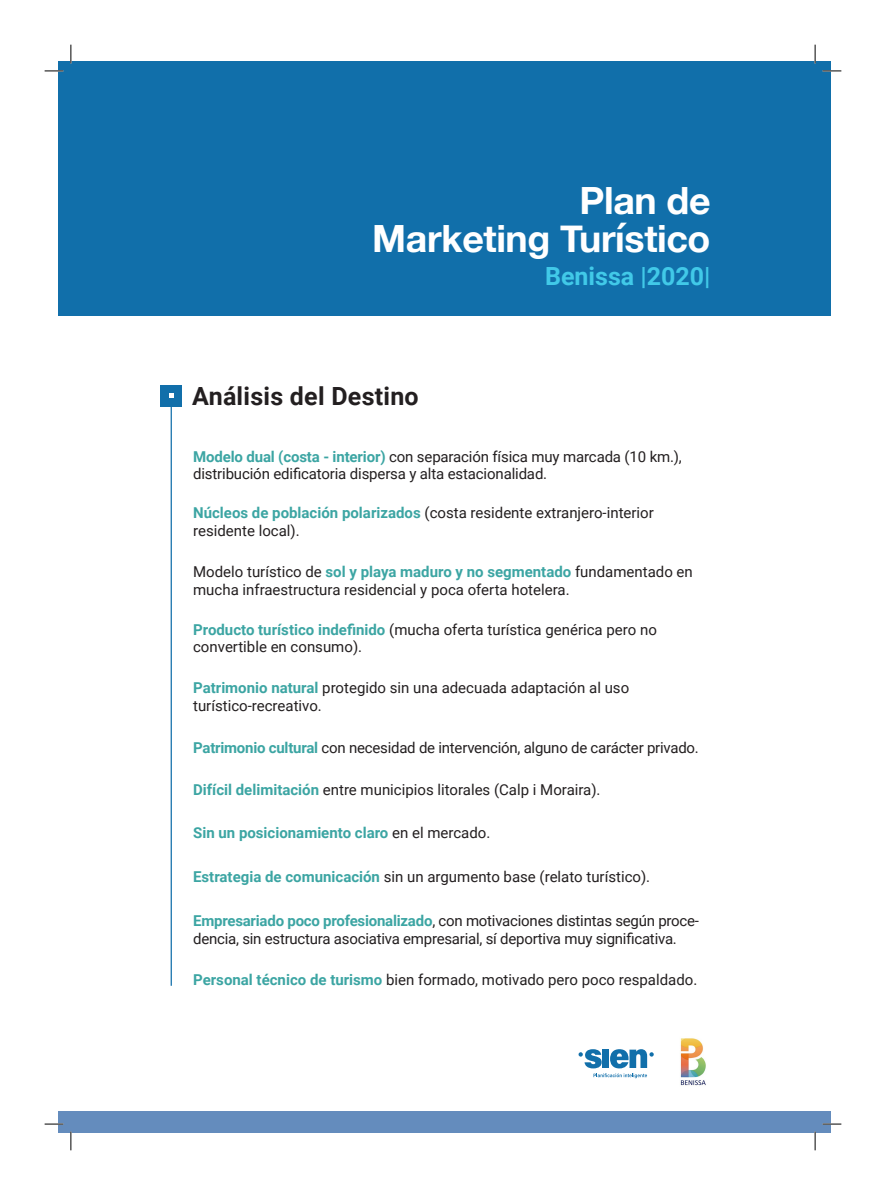
<style>
.page{position:relative;width:886px;height:1195px;background:#fff}
.page>*{position:absolute;margin:0;border:0;box-sizing:border-box;transform-origin:0 0}
.t1{font:700 37.5px "Helvetica Neue";letter-spacing:-.01em;color:#fff}
.t2{font:700 25px "Roboto";letter-spacing:.01em;color:#231f20}
.t3{font:700 25px "Roboto";color:#41c9e8}
.t4{font:15px/17.5px "Roboto";color:#231f20}
.t5{font:700 15px "Roboto";color:#3ca5a3}
.s1{font-weight:700;color:#3ca5a3}
.s2{font-weight:400;color:#231f20}
</style>
<div class="page">
<div style="left:58px;top:61px;width:773px;height:254px;background:#116faa"></div>
<div style="left:58px;top:1111px;width:773px;height:21px;background:#648cbd"></div>
<div style="left:160px;top:385px;width:22px;height:21px;background:#116faa"></div>
<svg style="left:169px;top:393px;width:5px;height:5px"></svg>
<hr style="left:171px;top:406px;width:1px;height:579px;background:#116faa">
<svg style="left:578px;top:1049px;width:76px;height:28px"></svg>
<div style="left:602px;top:1049px;width:7px;height:18px;background:#116faa"></div>
<img style="left:680px;top:1038px;width:26px;height:48px">
<svg style="left:45px;top:70px;width:18px;height:2px"></svg>
<svg style="left:822px;top:70px;width:19px;height:2px"></svg>
<svg style="left:45px;top:1123px;width:18px;height:1px"></svg>
<svg style="left:822px;top:1123px;width:19px;height:1px"></svg>
<svg style="left:70px;top:45px;width:2px;height:18px"></svg>
<svg style="left:70px;top:1131px;width:2px;height:18px"></svg>
<svg style="left:814px;top:45px;width:2px;height:18px"></svg>
<svg style="left:814px;top:1131px;width:2px;height:18px"></svg>
<p class="t1" style="left:579px;top:171px;width:133px">Plan de</p>
<p class="t1" style="left:372px;top:209px;width:340px">Marketing Turístico</p>
<p class="t3" style="left:545px;top:258px;width:167px">Benissa |2020|</p>
<p class="t2" style="left:192px;top:378px;width:228px">Análisis del Destino</p>
<p class="t4" style="left:193px;top:447px;width:490px"><span class="s1">Modelo dual (costa - interior)</span> con separación física muy marcada (10 km.), distribución edificatoria dispersa y alta estacionalidad.</p>
<p class="t4" style="left:193px;top:503px;width:462px"><span class="s1">Núcleos de población polarizados</span> (costa residente extranjero-interior</p>
<p class="t4" style="left:193px;top:521px;width:108px">residente local).</p>
<p class="t4" style="left:193px;top:562px;width:501px">Modelo turístico de <span class="s1">sol y playa maduro y no segmentado</span> fundamentado en mucha infraestructura residencial y poca oferta hotelera.</p>
<p class="t4" style="left:193px;top:620px;width:465px"><span class="s1">Producto turístico indefinido</span> (mucha oferta turística genérica pero no</p>
<p class="t4" style="left:193px;top:637px;width:171px">convertible en consumo).</p>
<p class="t4" style="left:193px;top:678px;width:438px"><span class="s1">Patrimonio natural</span> protegido sin una adecuada adaptación al uso</p>
<p class="t4" style="left:193px;top:696px;width:130px">turístico-recreativo.</p>
<p class="t4" style="left:193px;top:738px;width:507px"><span class="s1">Patrimonio cultural</span> con necesidad de intervención, alguno de carácter privado.</p>
<p class="t4" style="left:193px;top:780px;width:409px"><span class="s1">Difícil delimitación</span> entre municipios litorales (Calp i Moraira).</p>
<p class="t5" style="left:193px;top:822px;width:299px">Sin un posicionamiento claro <span class="s2">en el mercado.</span></p>
<p class="t4" style="left:193px;top:866px;width:459px"><span class="s1">Estrategia de comunicación</span> sin un argumento base (relato turístico).</p>
<p class="t4" style="left:193px;top:911px;width:507px"><span class="s1">Empresariado poco profesionalizado</span>, con motivaciones distintas según proce&shy;dencia, sin estructura asociativa empresarial, sí deportiva muy significativa.</p>
<p class="t4" style="left:193px;top:969px;width:506px"><span class="s1">Personal técnico de turismo</span> bien formado, motivado pero poco respaldado.</p>
</div>
